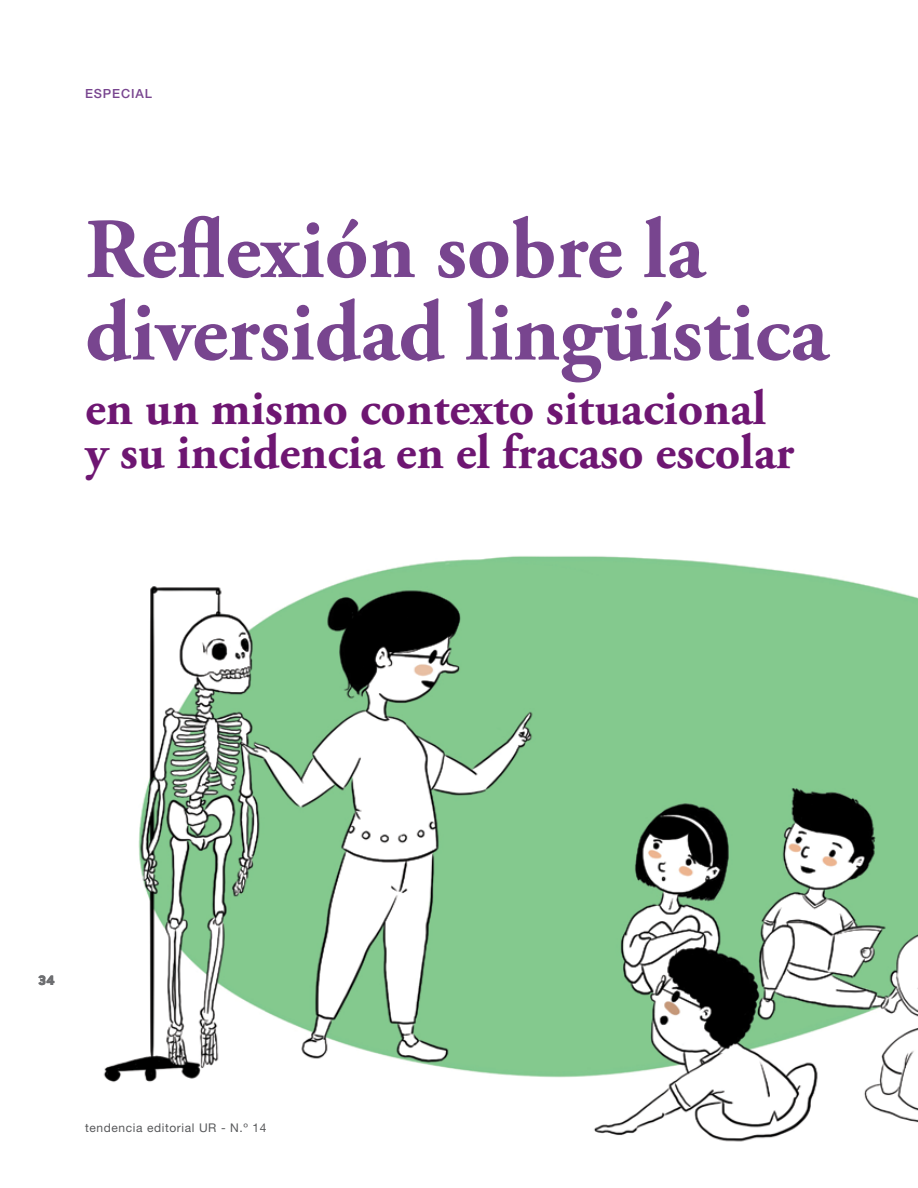
<style>
.page{position:relative;width:918px;height:1188px;background:#fff}
.page>*{position:absolute;margin:0;border:0;box-sizing:border-box;transform-origin:0 0}
.t1{font:700 85.5px/82.5px "Adobe Garamond Pro";color:#78458f}
.t2{font:700 49.5px/43.5px "Adobe Garamond Pro";color:#6e1672}
.t3{font:900 15px "Conduit ITC Std";color:#6d6e71}
.t4{font:500 12.6px "Helvetica Neue LT Std";letter-spacing:.07em;color:#78458f}
.t5{font:12px "Helvetica Neue LT Std";letter-spacing:.05em;color:#58595b}
</style>
<div class="page">
<img style="left:103px;top:556px;width:815px;height:586px">
<p class="t4" style="left:85px;top:86px;width:68px">ESPECIAL</p>
<h1 class="t1" style="left:85px;top:210px;width:745px">Reflexión sobre la diversidad lingüística</h1>
<p class="t2" style="left:85px;top:388px;width:711px">en un mismo contexto situacional y su incidencia en el fracaso escolar</p>
<p class="t3" style="left:38px;top:972px;width:18px">34</p>
<p class="t5" style="left:85px;top:1121px;width:183px">tendencia editorial UR - N.º 14</p>
</div>
